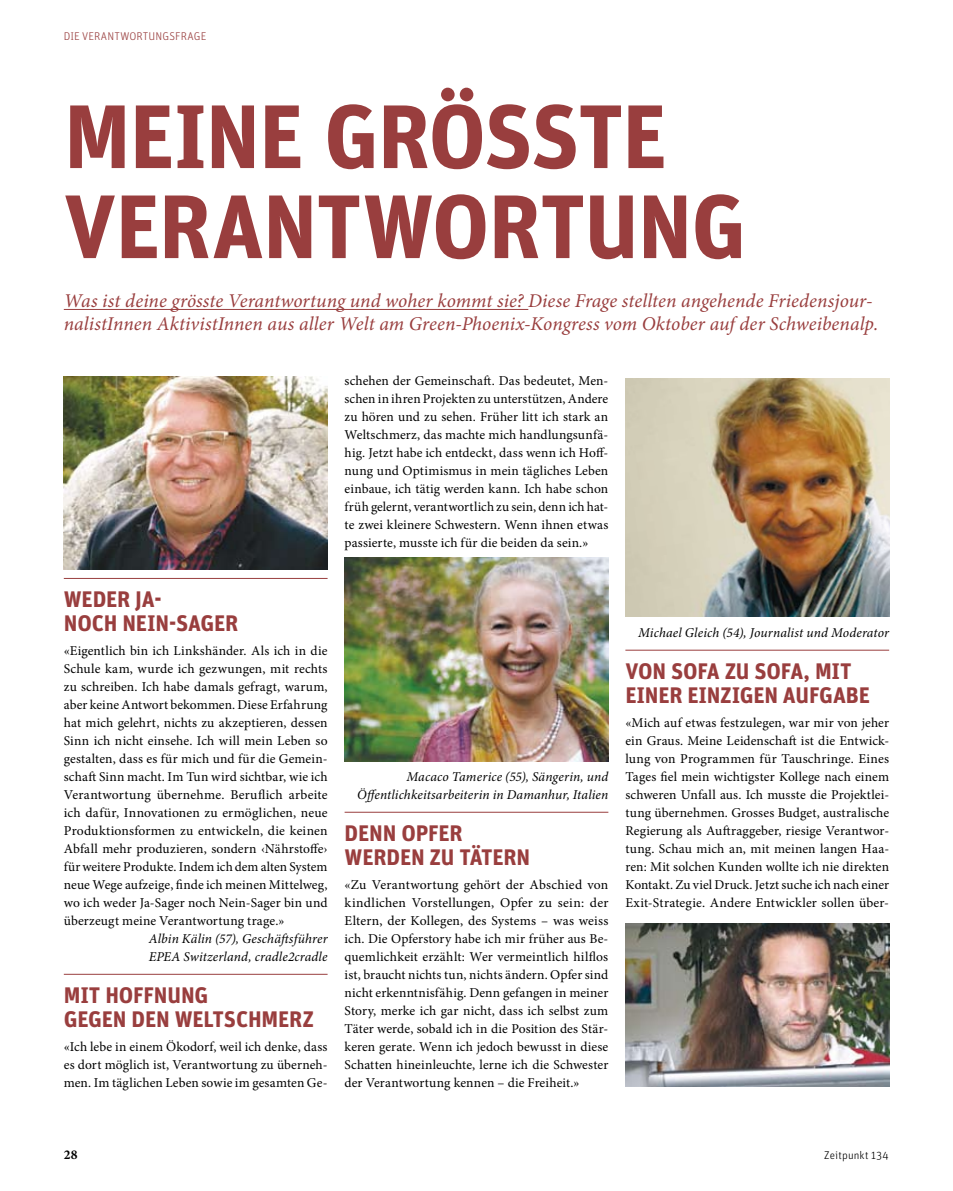
<style>
.page{position:relative;width:953px;height:1191px;background:#fff}
.page>*{position:absolute;margin:0;border:0;box-sizing:border-box;transform-origin:0 0}
.t1{font:700 90px/90px "Unit OT";letter-spacing:-.015em;color:#993e3e}
.t2{font:700 22.5px/24px "Unit OT";letter-spacing:-.005em;color:#993e3e}
.t3{font:italic 19.5px/22.5px "Minion Pro";letter-spacing:.005em;color:#993e3e}
.t4{font:13.5px/18px "Minion Pro";letter-spacing:.01em;color:#000;text-align:justify}
.t5{font:italic 13.5px/18px "Minion Pro";letter-spacing:.01em;color:#000}
.t6{font:700 13.5px "Minion Pro";color:#000}
.t7{font:300 11.25px "Unit OT";letter-spacing:.01em;color:#993e3e}
.t8{font:300 11.25px "Unit OT";letter-spacing:.025em;color:#000}
</style>
<div class="page">
<hr style="left:64px;top:309px;width:464px;height:1px;background:#993e3e">
<hr style="left:64px;top:578px;width:263px;height:1px;background:#993e3e">
<hr style="left:64px;top:974px;width:263px;height:1px;background:#993e3e">
<hr style="left:344px;top:812px;width:264px;height:1px;background:#993e3e">
<hr style="left:625px;top:650px;width:264px;height:1px;background:#993e3e">
<img style="left:64px;top:376px;width:263px;height:194px">
<img style="left:344px;top:557px;width:264px;height:204px">
<img style="left:625px;top:378px;width:264px;height:239px">
<img style="left:625px;top:923px;width:264px;height:163px">
<p class="t7" style="left:64px;top:29px;width:38px">DIE VERAN</p>
<p class="t7" style="left:114px;top:29px;width:15px">TWOR</p>
<p class="t7" style="left:143px;top:29px;width:20px">TUNGSFRAG</p>
<p class="t7" style="left:201px;top:29px;width:7px">E</p>
<h1 class="t1" style="left:64px;top:90px;width:674px">MEINE GRÖSSTE<br>VERANTWORTUNG</h1>
<h3 class="t3" style="left:64px;top:290px;width:815px">Was ist deine grösste Verantwortung und woher kommt sie? Diese Frage stellten angehende Friedensjour&shy;nalistInnen AktivistInnen aus aller Welt am Green-Phoenix-Kongress vom Oktober auf der Schweibenalp.</h3>
<h2 class="t2" style="left:64px;top:586px;width:176px">WEDER JA-<br>NOCH NEIN-SAGER</h2>
<p class="t4" style="left:64px;top:641px;width:265px">«Eigentlich bin ich Linkshänder. Als ich in die Schule kam, wurde ich gezwungen, mit rechts zu schreiben. Ich habe damals gefragt, warum, aber keine Antwort bekommen. Diese Erfahrung hat mich gelehrt, nichts zu akzeptieren, dessen Sinn ich nicht einsehe. Ich will mein Leben so gestalten, dass es für mich und für die Gemein&shy;schaft Sinn macht. Im Tun wird sichtbar, wie ich Verantwortung übernehme. Beruflich arbeite ich dafür, Innovationen zu ermöglichen, neue Produktionsformen zu entwickeln, die keinen Abfall mehr produzieren, sondern ‹Nährstoffe› für weitere Produkte. Indem ich dem alten System neue Wege aufzeige, finde ich meinen Mittelweg, wo ich weder Ja-Sager noch Nein-Sager bin und überzeugt meine Verantwortung trage.»</p>
<p class="t5" style="left:149px;top:929px;width:180px">Albin Kälin (57), Geschäftsführer<br>EPEA Switzerland, cradle2cradle</p>
<h2 class="t2" style="left:64px;top:982px;width:55px">MIT HOFF</h2>
<h2 class="t2" style="left:64px;top:982px;width:250px;text-indent:90px">NUNG<br>GEGEN DEN WELTSCHMERZ</h2>
<p class="t4" style="left:64px;top:1037px;width:265px">«Ich lebe in einem Ökodorf, weil ich denke, dass es dort möglich ist, Verantwortung zu überneh&shy;men. Im täglichen Leben sowie im gesamten Ge-</p>
<p class="t4" style="left:344px;top:371px;width:265px">schehen der Gemeinschaft. Das bedeutet, Men&shy;schen in ihren Projekten zu unterstützen, Andere zu hören und zu sehen. Früher litt ich stark an Weltschmerz, das machte mich handlungsunfä&shy;hig. Jetzt habe ich entdeckt, dass wenn ich Hoff&shy;nung und Optimismus in mein tägliches Leben einbaue, ich tätig werden kann. Ich habe schon früh gelernt, verantwortlich zu sein, denn ich hat&shy;te zwei kleinere Schwestern. Wenn ihnen etwas passierte, musste ich für die beiden da sein.»</p>
<p class="t5" style="left:357px;top:767px;width:252px;text-align:right">Macaco Tamerice (55), Sängerin, und<br>Öffentlichkeitsarbeiterin in Damanhur, Italien</p>
<h2 class="t2" style="left:344px;top:820px;width:187px">DENN OPFER<br>WERDEN ZU TÄTERN</h2>
<p class="t4" style="left:344px;top:875px;width:265px">«Zu Verantwortung gehört der Abschied von kindlichen Vorstellungen, Opfer zu sein: der Eltern, der Kollegen, des Systems – was weiss ich. Die Opferstory habe ich mir früher aus Be&shy;quemlichkeit erzählt: Wer vermeintlich hilflos ist, braucht nichts tun, nichts ändern. Opfer sind nicht erkenntnisfähig. Denn gefangen in meiner Story, merke ich gar nicht, dass ich selbst zum Täter werde, sobald ich in die Position des Stär&shy;keren gerate. Wenn ich jedoch bewusst in diese Schatten hineinleuchte, lerne ich die Schwester der Verantwortung kennen – die Freiheit.»</p>
<p class="t5" style="left:638px;top:623px;width:252px">Michael Gleich (54), Journalist und Moderator</p>
<h2 class="t2" style="left:625px;top:658px;width:246px">VON SOFA ZU SOFA, MIT<br>EINER EINZIGEN AUFGABE</h2>
<p class="t4" style="left:625px;top:713px;width:265px">«Mich auf etwas festzulegen, war mir von jeher ein Graus. Meine Leidenschaft ist die Entwick&shy;lung von Programmen für Tauschringe. Eines Tages fiel mein wichtigster Kollege nach einem schweren Unfall aus. Ich musste die Projektlei&shy;tung übernehmen. Grosses Budget, australische Regierung als Auftraggeber, riesige Verantwor&shy;tung. Schau mich an, mit meinen langen Haa&shy;ren: Mit solchen Kunden wollte ich nie direkten Kontakt. Zu viel Druck. Jetzt suche ich nach einer Exit-Strategie. Andere Entwickler sollen über-</p>
<p class="t6" style="left:64px;top:1145px;width:15px">28</p>
<p class="t8" style="left:824px;top:1148px;width:66px">ZEITPUNKT 134</p>
</div>
